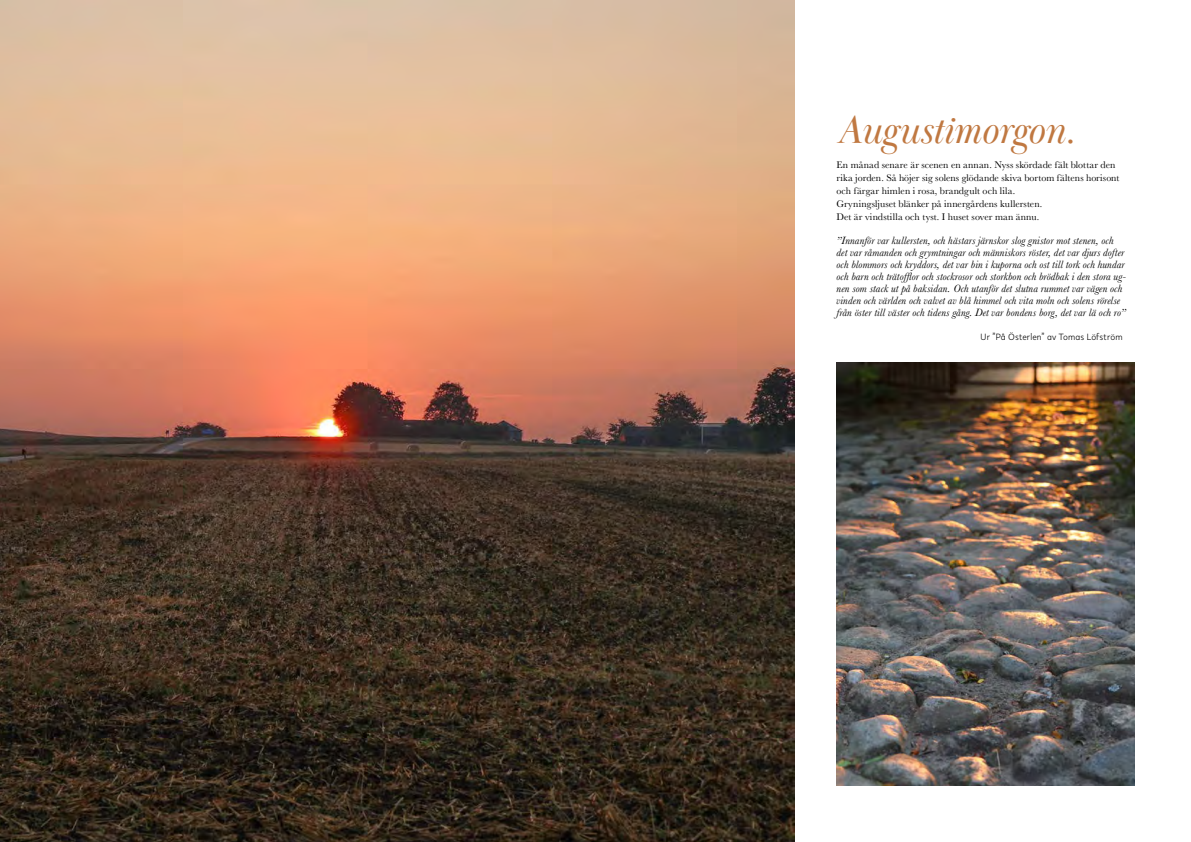
<style>
.page{position:relative;width:1191px;height:842px;background:#fff}
.page>*{position:absolute;margin:0;border:0;box-sizing:border-box;transform-origin:0 0}
.t1{font:italic 40px "Baskerville Display PT";letter-spacing:-.01em;color:#c07841}
.t2{font:italic 11px/12px "Baskerville";letter-spacing:.01em;color:#000}
.t3{font:10px/13px "Baskerville";letter-spacing:.01em;color:#000}
.t4{font:9px "Kappa Display";letter-spacing:.015em;color:#000}
</style>
<div class="page">
<img style="left:0;top:0;width:794px;height:842px">
<img style="left:836px;top:362px;width:298px;height:423px">
<h1 class="t1" style="left:836px;top:107px;width:240px">Augustimorgon.</h1>
<p class="t3" style="left:836px;top:159px;width:284px">En månad senare är scenen en annan. Nyss skördade fält blottar den rika jorden. Så höjer sig solens glödande skiva bortom fältens horisont och färgar himlen i rosa, brandgult och lila.<br>Gryningsljuset blänker på innergårdens kullersten.<br>Det är vindstilla och tyst. I huset sover man ännu.</p>
<p class="t2" style="left:836px;top:235px;width:291px">”Innanför var kullersten, och hästars järnskor slog gnistor mot stenen, och det var råmanden och grymtningar och människors röster, det var djurs dofter och blommors och kryddors, det var bin i kuporna och ost till tork och hundar och barn och trätofflor och stockrosor och storkbon och brödbak i den stora ug&shy;nen som stack ut på baksidan. Och utanför det slutna rummet var vägen och vinden och världen och valvet av blå himmel och vita moln och solens rörelse från öster till väster och tidens gång. Det var bondens borg, det var lä och ro”</p>
<p class="t4" style="left:980px;top:331px;width:144px">Ur ”På Österlen” av Tomas Löfström</p>
</div>
